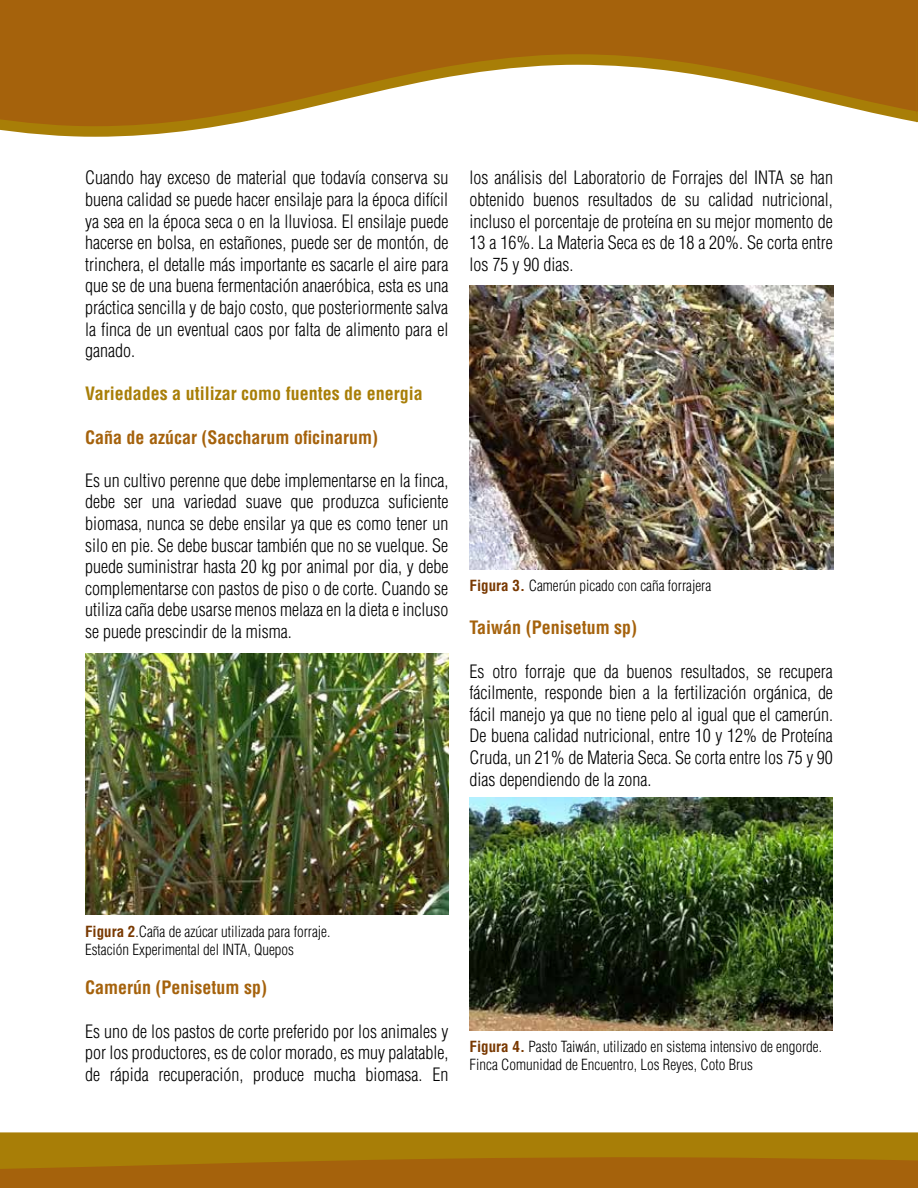
<style>
.page{position:relative;width:918px;height:1188px;background:#fff}
.page>*{position:absolute;margin:0;border:0;box-sizing:border-box;transform-origin:0 0}
.t1{font:300 condensed 18px/21.6px "Helvetica";color:#000;text-align:justify}
.t2{font:700 condensed 18px "Helvetica";color:#a5620c}
.t3{font:700 condensed 18px "Helvetica";color:#a87e07}
.t4{font:300 condensed 15px/18px "Helvetica";color:#000}
.s1{font-weight:700;color:#783800}
</style>
<div class="page">
<div style="left:0;top:1174px;width:918px;height:14px;background:#a5620c"></div>
<svg style="left:0;top:1132px;width:918px;height:42px;background:#a7760b"></svg>
<div style="left:0;top:0;width:916px;height:40px;background:#a5620c"></div>
<svg style="left:0;top:40px;width:916px;height:97px;fill:#a5660c"></svg>
<svg style="left:916px;top:0;width:2px;height:123px"></svg>
<img style="left:85px;top:653px;width:363px;height:262px">
<img style="left:470px;top:797px;width:363px;height:234px">
<img style="left:470px;top:286px;width:364px;height:284px">
<p class="t1" style="left:85px;top:167px;width:365px">Cuando hay exceso de material que todavía conserva su buena calidad se puede hacer ensilaje para la época difícil ya sea en la época seca o en la lluviosa. El ensilaje puede hacerse en bolsa, en estañones, puede ser de montón, de trinchera, el detalle más importante es sacarle el aire para que se de una buena fermentación anaeróbica, esta es una práctica sencilla y de bajo costo, que posteriormente salva la finca de un eventual caos por falta de alimento para el ganado.</p>
<p class="t3" style="left:85px;top:383px;width:339px">Variedades a utilizar como fuentes de energia</p>
<p class="t2" style="left:85px;top:426px;width:294px">Caña de azúcar (Saccharum oficinarum)</p>
<p class="t1" style="left:85px;top:469px;width:365px">Es un cultivo perenne que debe implementarse en la finca, debe ser una variedad suave que produzca suficiente biomasa, nunca se debe ensilar ya que es como tener un silo en pie. Se debe buscar también que no se vuelque. Se puede suministrar hasta 20 kg por animal por dia, y debe complementarse con pastos de piso o de corte. Cuando se utiliza caña debe usarse menos melaza en la dieta e incluso se puede prescindir de la misma.</p>
<p class="t1" style="left:470px;top:167px;width:365px">los análisis del Laboratorio de Forrajes del INTA se han obtenido buenos resultados de su calidad nutricional, incluso el porcentaje de proteína en su mejor momento de 13 a 16%. La Materia Seca es de 18 a 20%. Se corta entre los 75 y 90 dias.</p>
<p class="t4" style="left:470px;top:577px;width:243px"><span class="s1">Figura 3.</span> Camerún picado con caña forrajera</p>
<p class="t2" style="left:470px;top:617px;width:169px">Taiwán (Penisetum sp)</p>
<p class="t1" style="left:470px;top:660px;width:365px">Es otro forraje que da buenos resultados, se recupera fácilmente, responde bien a la fertilización orgánica, de fácil manejo ya que no tiene pelo al igual que el camerún.<br>De buena calidad nutricional, entre 10 y 12% de Proteína Cruda, un 21% de Materia Seca. Se corta entre los 75 y 90 dias dependiendo de la zona.</p>
<p class="t4" style="left:85px;top:922px;width:247px"><span class="s1">Figura 2</span>.Caña de azúcar utilizada para forraje.<br>Estación Experimental del INTA, Quepos</p>
<p class="t2" style="left:85px;top:977px;width:183px">Camerún (Penisetum sp)</p>
<p class="t1" style="left:85px;top:1020px;width:365px">Es uno de los pastos de corte preferido por los animales y por los productores, es de color morado, es muy palatable, de rápida recuperación, produce mucha biomasa. En</p>
<p class="t4" style="left:470px;top:1037px;width:354px"><span class="s1">Figura 4.</span> Pasto Taiwán, utilizado en sistema intensivo de engorde.<br>Finca Comunidad de Encuentro, Los Reyes, Coto Brus</p>
</div>
